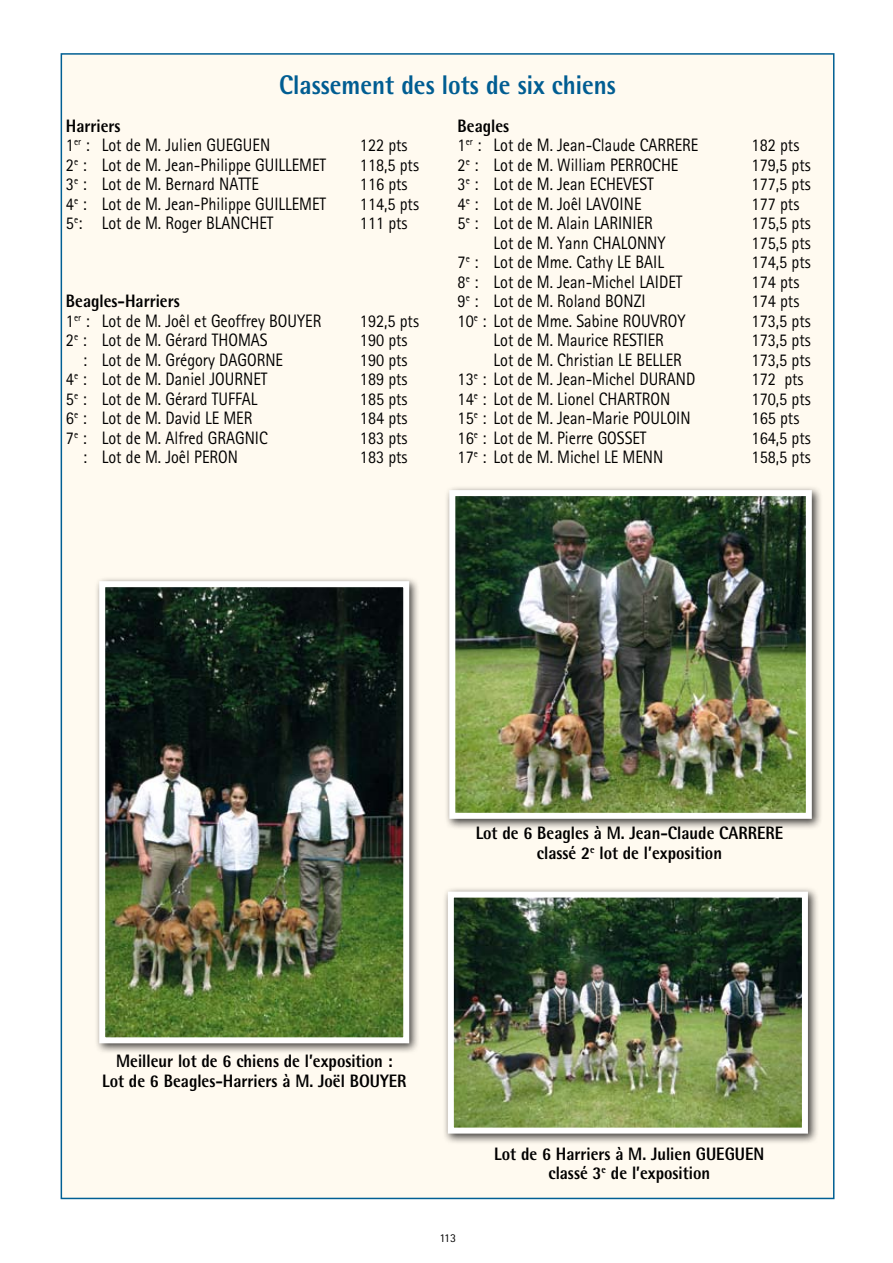
<style>
.page{position:relative;width:893px;height:1263px;background:#fff}
.page>*{position:absolute;margin:0;border:0;box-sizing:border-box;transform-origin:0 0}
.t1{font:800 27px "Rotis Semi Sans";color:#005d92;scale:.9 1}
.t2{font:18px "Rotis Sans Serif";color:#000;scale:.9 1}
.t3{font:800 18px/19.5px "Rotis Semi Sans";color:#000;text-align:center;scale:.9 1}
.t4{font:12px "Rotis Sans Serif";color:#000}
</style>
<div class="page">
<div style="left:61px;top:53px;width:773px;height:1146px;background:#fffaf0;border:2px solid #005f93"></div>
<div style="left:443px;top:886px;width:376px;height:258px;background:#000;opacity:.75"></div>
<img style="left:455px;top:898px;width:346px;height:228px">
<div style="left:448px;top:891px;width:360px;height:242px;border:6px solid #fff"></div>
<div style="left:444px;top:485px;width:379px;height:345px;background:#000;opacity:.75"></div>
<img style="left:456px;top:497px;width:349px;height:315px">
<div style="left:449px;top:490px;width:363px;height:329px;border:6px solid #fff"></div>
<div style="left:94px;top:576px;width:326px;height:478px;background:#000;opacity:.75"></div>
<img style="left:106px;top:588px;width:296px;height:448px">
<div style="left:99px;top:581px;width:310px;height:462px;border:6px solid #fff"></div>
<h1 class="t1" style="left:279px;top:67px;width:376px">Classement des lots de six chiens</h1>
<p class="t3" style="left:66px;top:116px;width:62px">Harriers</p>
<p class="t2" style="left:66px;top:135px;width:228px">1<sup>er</sup> : Lot de M. Julien GUEGUEN</p>
<p class="t2" style="left:360px;top:135px;width:54px">122 pts</p>
<p class="t2" style="left:66px;top:154px;width:291px">2<sup>e</sup> : Lot de M. Jean-Philippe GUILLEMET</p>
<p class="t2" style="left:360px;top:154px;width:67px">118,5 pts</p>
<p class="t2" style="left:66px;top:174px;width:216px">3<sup>e</sup> : Lot de M. Bernard NATTE</p>
<p class="t2" style="left:360px;top:174px;width:54px">116 pts</p>
<p class="t2" style="left:66px;top:193px;width:291px">4<sup>e</sup> : Lot de M. Jean-Philippe GUILLEMET</p>
<p class="t2" style="left:360px;top:193px;width:67px">114,5 pts</p>
<p class="t2" style="left:66px;top:213px;width:232px">5<sup>e</sup>: Lot de M. Roger BLANCHET</p>
<p class="t2" style="left:360px;top:213px;width:54px">111 pts</p>
<p class="t3" style="left:66px;top:291px;width:128px">Beagles-Harriers</p>
<p class="t2" style="left:66px;top:310px;width:285px">1<sup>er</sup> : Lot de M. Joêl et Geoffrey BOUYER</p>
<p class="t2" style="left:360px;top:310px;width:67px">192,5 pts</p>
<p class="t2" style="left:66px;top:330px;width:226px">2<sup>e</sup> : Lot de M. Gérard THOMAS</p>
<p class="t2" style="left:360px;top:330px;width:54px">190 pts</p>
<p class="t2" style="left:83px;top:349px;width:224px">: Lot de M. Grégory DAGORNE</p>
<p class="t2" style="left:360px;top:349px;width:54px">190 pts</p>
<p class="t2" style="left:66px;top:369px;width:225px">4<sup>e</sup> : Lot de M. Daniel JOURNET</p>
<p class="t2" style="left:360px;top:369px;width:54px">189 pts</p>
<p class="t2" style="left:66px;top:388px;width:214px">5<sup>e</sup> : Lot de M. Gérard TUFFAL</p>
<p class="t2" style="left:360px;top:388px;width:54px">185 pts</p>
<p class="t2" style="left:66px;top:408px;width:209px">6<sup>e</sup> : Lot de M. David LE MER</p>
<p class="t2" style="left:360px;top:408px;width:54px">184 pts</p>
<p class="t2" style="left:66px;top:427px;width:226px">7<sup>e</sup> : Lot de M. Alfred GRAGNIC</p>
<p class="t2" style="left:360px;top:427px;width:54px">183 pts</p>
<p class="t2" style="left:83px;top:447px;width:174px">: Lot de M. Joêl PERON</p>
<p class="t2" style="left:360px;top:447px;width:54px">183 pts</p>
<p class="t3" style="left:458px;top:116px;width:59px">Beagles</p>
<p class="t2" style="left:458px;top:135px;width:269px">1<sup>er</sup> : Lot de M. Jean-Claude CARRERE</p>
<p class="t2" style="left:752px;top:135px;width:54px">182 pts</p>
<p class="t2" style="left:458px;top:154px;width:247px">2<sup>e</sup> : Lot de M. William PERROCHE</p>
<p class="t2" style="left:752px;top:154px;width:67px">179,5 pts</p>
<p class="t2" style="left:458px;top:174px;width:219px">3<sup>e</sup> : Lot de M. Jean ECHEVEST</p>
<p class="t2" style="left:752px;top:174px;width:67px">177,5 pts</p>
<p class="t2" style="left:458px;top:193px;width:206px">4<sup>e</sup> : Lot de M. Joêl LAVOINE</p>
<p class="t2" style="left:752px;top:193px;width:54px">177 pts</p>
<p class="t2" style="left:458px;top:213px;width:218px">5<sup>e</sup> : Lot de M. Alain LARINIER</p>
<p class="t2" style="left:752px;top:213px;width:67px">175,5 pts</p>
<p class="t2" style="left:494px;top:232px;width:192px">Lot de M. Yann CHALONNY</p>
<p class="t2" style="left:752px;top:232px;width:67px">175,5 pts</p>
<p class="t2" style="left:458px;top:252px;width:231px">7<sup>e</sup> : Lot de Mme. Cathy LE BAIL</p>
<p class="t2" style="left:752px;top:252px;width:67px">174,5 pts</p>
<p class="t2" style="left:458px;top:271px;width:251px">8<sup>e</sup> : Lot de M. Jean-Michel LAIDET</p>
<p class="t2" style="left:752px;top:271px;width:54px">174 pts</p>
<p class="t2" style="left:458px;top:291px;width:210px">9<sup>e</sup> : Lot de M. Roland BONZI</p>
<p class="t2" style="left:752px;top:291px;width:54px">174 pts</p>
<p class="t2" style="left:458px;top:310px;width:255px">10<sup>e</sup> : Lot de Mme. Sabine ROUVROY</p>
<p class="t2" style="left:752px;top:310px;width:67px">173,5 pts</p>
<p class="t2" style="left:494px;top:330px;width:191px">Lot de M. Maurice RESTIER</p>
<p class="t2" style="left:752px;top:330px;width:67px">173,5 pts</p>
<p class="t2" style="left:494px;top:349px;width:211px">Lot de M. Christian LE BELLER</p>
<p class="t2" style="left:752px;top:349px;width:67px">173,5 pts</p>
<p class="t2" style="left:458px;top:369px;width:266px">13<sup>e</sup> : Lot de M. Jean-Michel DURAND</p>
<p class="t2" style="left:752px;top:369px;width:59px">172 pts</p>
<p class="t2" style="left:458px;top:388px;width:238px">14<sup>e</sup> : Lot de M. Lionel CHARTRON</p>
<p class="t2" style="left:752px;top:388px;width:67px">170,5 pts</p>
<p class="t2" style="left:458px;top:408px;width:260px">15<sup>e</sup> : Lot de M. Jean-Marie POULOIN</p>
<p class="t2" style="left:752px;top:408px;width:54px">165 pts</p>
<p class="t2" style="left:458px;top:427px;width:211px">16<sup>e</sup> : Lot de M. Pierre GOSSET</p>
<p class="t2" style="left:752px;top:427px;width:67px">164,5 pts</p>
<p class="t2" style="left:458px;top:447px;width:230px">17<sup>e</sup> : Lot de M. Michel LE MENN</p>
<p class="t2" style="left:752px;top:447px;width:67px">158,5 pts</p>
<p class="t3" style="left:476px;top:823px;width:343px">Lot de 6 Beagles à M. Jean-Claude CARRERE classé 2<sup>e</sup> lot de l’exposition</p>
<p class="t3" style="left:102px;top:1051px;width:340px">Meilleur lot de 6 chiens de l’exposition :<br>Lot de 6 Beagles-Harriers à M. Joël BOUYER</p>
<p class="t4" style="left:440px;top:1231px;width:18px">113</p>
<p class="t3" style="left:494px;top:1143px;width:302px">Lot de 6 Harriers à M. Julien GUEGUEN classé 3<sup>e</sup> de l’exposition</p>
</div>
